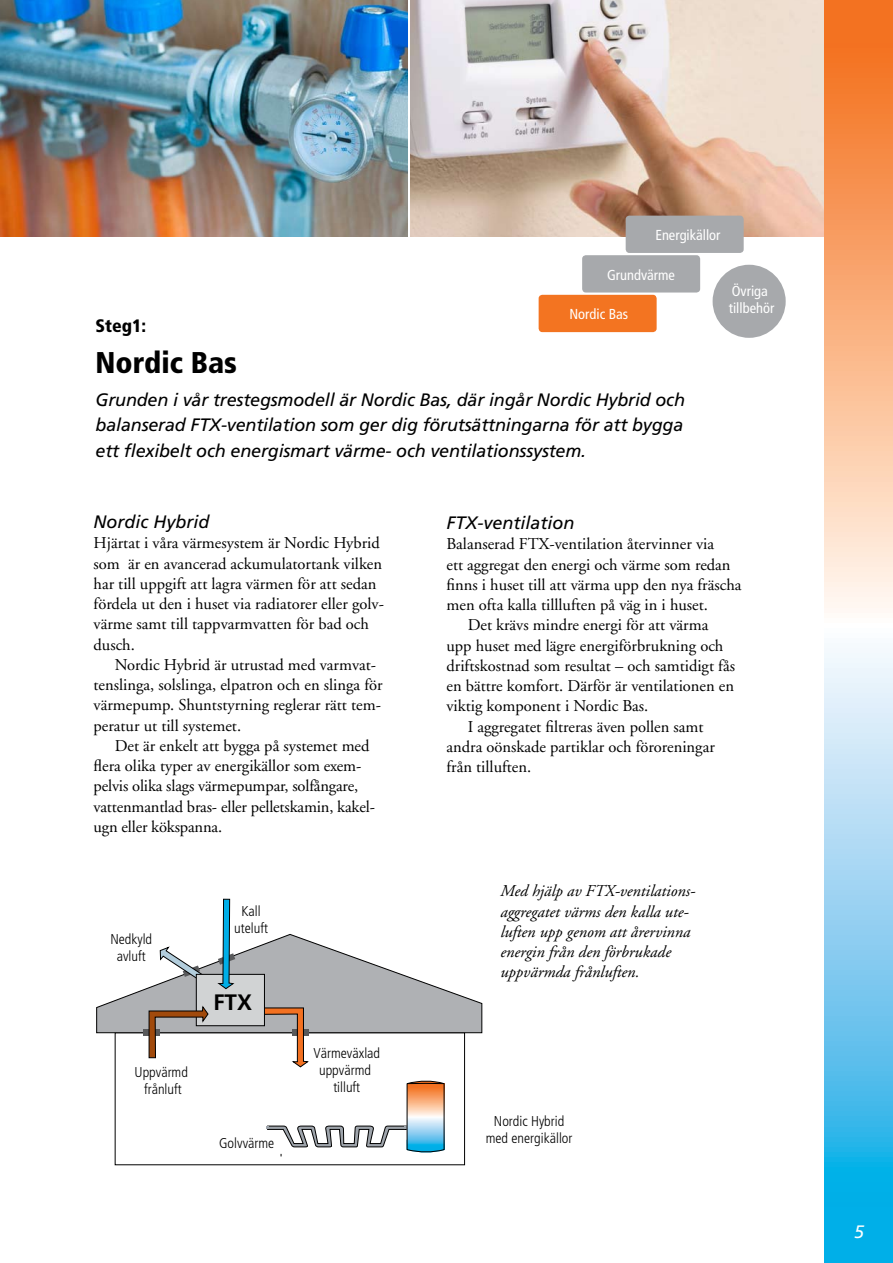
<style>
.page{position:relative;width:893px;height:1263px;background:#fff}
.page>*{position:absolute;margin:0;border:0;box-sizing:border-box;transform-origin:0 0}
.t1{font:900 condensed 30px "Frutiger";color:#000}
.t2{font:700 22.35px "Frutiger";color:#000}
.t3{font:italic 18px/25.5px "Frutiger";letter-spacing:-.01em;color:#000;text-align:justify}
.t4{font:900 condensed 18px "Frutiger";color:#000}
.t5{font:italic 18px "Frutiger";color:#fff}
.t6{font:16.5px/20.2px "Adobe Garamond";color:#000}
.t7{font:italic 16.5px/20.2px "Adobe Garamond";color:#000}
.t8{font:condensed 14.4px/17.7px "Frutiger";color:#fff}
.t9{font:300 condensed 14.25px/17.1px "Frutiger";color:#000;text-align:center}
</style>
<div class="page">
<img style="left:410px;top:0;width:415px;height:237px">
<svg style="left:825px;top:0;width:68px;height:1263px;background:#bcbfb8"></svg>
<img style="left:0;top:0;width:408px;height:237px">
<div style="left:539px;top:295px;width:118px;height:37px;background:#f37421;border-radius:4px"></div>
<div style="left:582px;top:255px;width:118px;height:37px;background:#a7a9ac;border-radius:4px"></div>
<div style="left:626px;top:216px;width:118px;height:37px;background:#a7a9ac;border-radius:4px"></div>
<div style="left:713px;top:265px;width:73px;height:73px;background:#a7a9ac;border-radius:50%"></div>
<svg style="left:267px;top:1080px;width:178px;height:76px"></svg>
<svg style="left:96px;top:899px;width:387px;height:168px"></svg>
<p class="t8" style="left:655px;top:227px;width:67px">Energikällor</p>
<p class="t8" style="left:607px;top:266px;width:69px">Grundvärme</p>
<p class="t8" style="left:569px;top:306px;width:60px">Nordic Bas</p>
<p class="t4" style="left:96px;top:315px;width:52px">Steg1:</p>
<h1 class="t1" style="left:96px;top:344px;width:143px">Nordic Bas</h1>
<p class="t3" style="left:96px;top:387px;width:591px">Grunden i vår trestegsmodell är Nordic Bas, där ingår Nordic Hybrid och balanserad FTX-ventilation som ger dig förutsättningarna för att bygga ett flexibelt och energismart värme- och ventilationssystem.</p>
<p class="t8" style="left:729px;top:282px;width:47px">Övriga tillbehör</p>
<p class="t3" style="left:94px;top:509px;width:117px">Nordic Hybrid</p>
<p class="t6" style="left:94px;top:533px;width:292px">Hjärtat i våra värmesystem är Nordic Hybrid som är en avancerad ackumulatortank vilken har till uppgift att lagra värmen för att sedan fördela ut den i huset via radiatorer eller golv&shy;värme samt till tappvarmvatten för bad och dusch.</p>
<p class="t6" style="left:94px;top:655px;width:291px;text-indent:21px">Nordic Hybrid är utrustad med varmvat&shy;tenslinga, solslinga, elpatron och en slinga för värmepump. Shuntstyrning reglerar rätt tem&shy;peratur ut till systemet.</p>
<p class="t6" style="left:94px;top:736px;width:283px;text-indent:21px">Det är enkelt att bygga på systemet med flera olika typer av energikällor som exem&shy;pelvis olika slags värmepumpar, solfångare, vattenmantlad bras- eller pelletskamin, kakel&shy;ugn eller kökspanna.</p>
<p class="t9" style="left:110px;top:930px;width:43px">Nedkyld avluft</p>
<p class="t9" style="left:134px;top:1063px;width:55px">Uppvärmd frånluft</p>
<p class="t9" style="left:234px;top:903px;width:35px">Kall uteluft</p>
<h2 class="t2" style="left:213px;top:989px;width:40px">FTX</h2>
<p class="t9" style="left:219px;top:1135px;width:57px">Golvvärme</p>
<p class="t9" style="left:313px;top:1045px;width:68px">Värmeväxlad uppvärmd tilluft</p>
<p class="t3" style="left:446px;top:510px;width:130px">FTX-ventilation</p>
<p class="t6" style="left:446px;top:534px;width:269px">Balanserad FTX-ventilation återvinner via</p>
<p class="t6" style="left:446px;top:555px;width:286px">ett aggregat den energi och värme som redan</p>
<p class="t6" style="left:446px;top:575px;width:297px">finns i huset till att värma upp den nya fräscha</p>
<p class="t6" style="left:446px;top:595px;width:263px">men ofta kalla tillluften på väg in i huset.</p>
<p class="t6" style="left:468px;top:615px;width:242px">Det krävs mindre energi för att värma</p>
<p class="t6" style="left:446px;top:636px;width:278px">upp huset med lägre energiförbrukning och</p>
<p class="t6" style="left:446px;top:656px;width:290px">driftskostnad som resultat – och samtidigt fås</p>
<p class="t6" style="left:446px;top:676px;width:289px">en bättre komfort. Därför är ventilationen en</p>
<p class="t6" style="left:446px;top:696px;width:203px">viktig komponent i Nordic Bas.</p>
<p class="t6" style="left:468px;top:717px;width:237px">I aggregatet filtreras även pollen samt</p>
<p class="t6" style="left:446px;top:737px;width:270px">andra oönskade partiklar och föroreningar</p>
<p class="t6" style="left:446px;top:757px;width:86px">från tilluften.</p>
<p class="t7" style="left:500px;top:881px;width:197px">Med hjälp av FTX-ventilations&shy;aggregatet värms den kalla ute&shy;luften upp genom att årervinna energin från den förbrukade uppvärmda frånluften.</p>
<p class="t9" style="left:486px;top:1113px;width:88px">Nordic Hybrid med energikällor</p>
<p class="t5" style="left:854px;top:1221px;width:12px">5</p>
</div>
